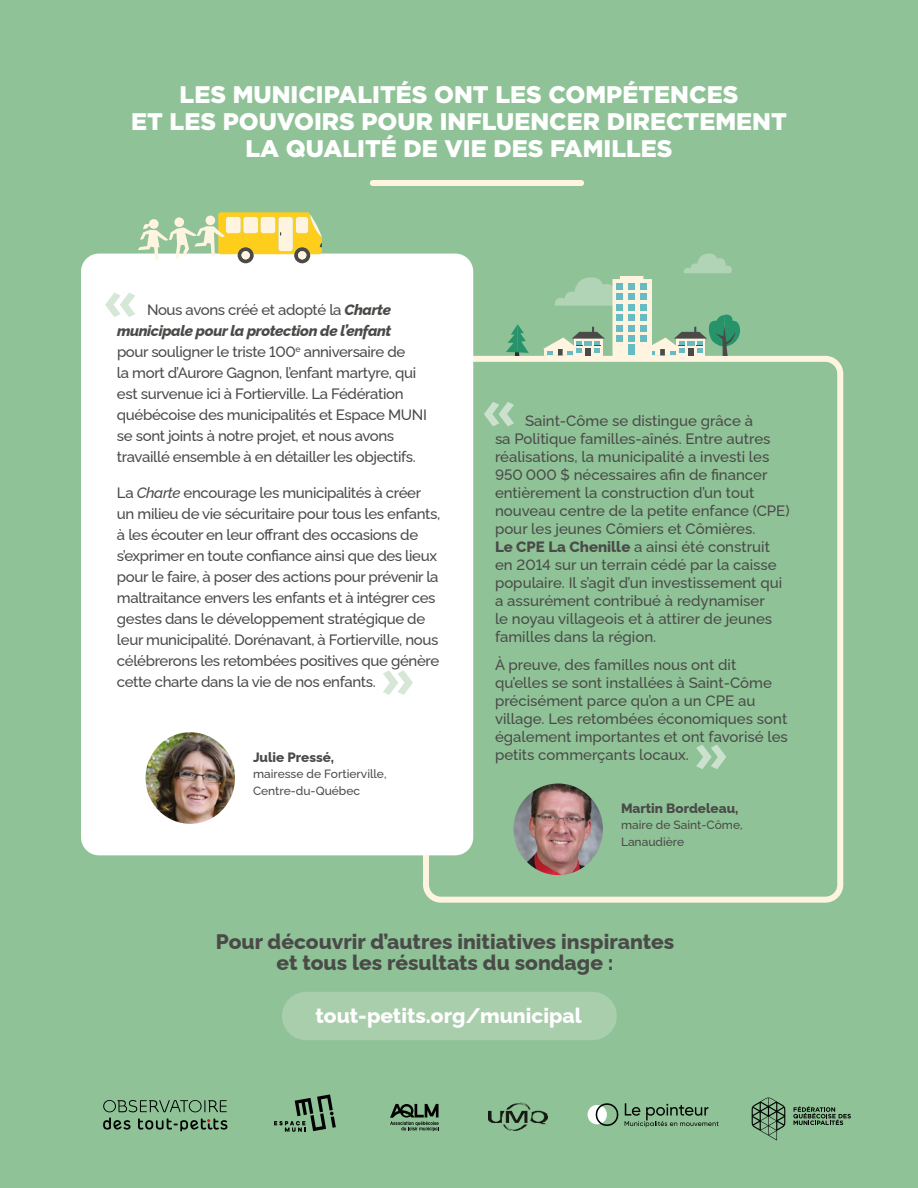
<style>
.page{position:relative;width:918px;height:1188px;background:#8fc297}
.page>*{position:absolute;margin:0;border:0;box-sizing:border-box;transform-origin:0 0}
.t1{font:700 54px "Gotham";color:#cce1cd}
.t2{font:700 54px "Gotham";color:#d6e7d7}
.t3{font:900 24px/27px "Gotham";color:#fff;text-align:center}
.t4{font:800 21px/21px "Raleway";color:#4a4a48;text-align:center}
.t5{font:800 21px "Raleway";color:#fff}
.t6{font:500 15px/21px "Raleway";letter-spacing:-.025em;color:#4a4a48}
.t7{font:500 15px/18px "Raleway";color:#4a4a48}
.t8{font:800 13.5px "Raleway";color:#4a4a48}
.t9{font:500 12px/16.5px "Raleway";color:#4a4a48}
.s1{font-weight:800;font-style:italic}
.s2{font-style:italic}
.s3{font-weight:800}
</style>
<div class="page">
<div style="left:423px;top:356px;width:420px;height:547px;border:6px solid #fff4e0;border-radius:15px"></div>
<img style="left:513px;top:784px;width:90px;height:91px">
<div style="left:373px;top:180px;width:208px;height:6px;background:#fff4e0"></div>
<div style="left:282px;top:992px;width:335px;height:48px;background:#a9ceac;border-radius:24px"></div>
<svg style="left:103px;top:1100px;width:124px;height:31px"></svg>
<svg style="left:274px;top:1094px;width:62px;height:38px"></svg>
<svg style="left:390px;top:1104px;width:49px;height:27px"></svg>
<svg style="left:793px;top:1106px;width:58px;height:19px"></svg>
<svg style="left:752px;top:1097px;width:33px;height:44px"></svg>
<img style="left:488px;top:1102px;width:59px;height:28px">
<svg style="left:588px;top:1103px;width:30px;height:23px"></svg>
<svg style="left:625px;top:1103px;width:93px;height:24px"></svg>
<div style="left:81px;top:254px;width:392px;height:601px;background:#fff;border-radius:18px"></div>
<img style="left:146px;top:732px;width:89px;height:92px">
<svg style="left:138px;top:212px;width:184px;height:51px"></svg>
<svg style="left:506px;top:324px;width:23px;height:32px"></svg>
<svg style="left:543px;top:254px;width:198px;height:102px"></svg>
<div style="left:628px;top:336px;width:7px;height:6px;background:#67bcc4"></div>
<div style="left:628px;top:344px;width:7px;height:11px;background:#67bcc4"></div>
<div style="left:640px;top:336px;width:7px;height:6px;background:#67bcc4"></div>
<h2 class="t3" style="left:131px;top:80px;width:657px">LES MUNICIPALITÉS ONT LES COMPÉTENCES<br>ET LES POUVOIRS POUR INFLUENCER DIRECTEMENT<br>LA QUALITÉ DE VIE DES FAMILLES</h2>
<h1 class="t2" style="left:103px;top:269px;width:36px">«</h1>
<p class="t6" style="left:117px;top:297px;width:311px;text-indent:30px">Nous avons créé et adopté la <span class="s1">Charte municipale pour la protection de l’enfant<br></span>pour souligner le triste 100<sup>e</sup> anniversaire de<br>la mort d’Aurore Gagnon, l’enfant martyre, qui est survenue ici à Fortierville. La Fédération québécoise des municipalités et Espace MUNI se sont joints à notre projet, et nous avons travaillé ensemble à en détailler les objectifs.</p>
<p class="t6" style="left:117px;top:480px;width:325px">La <span class="s2">Charte</span> encourage les municipalités à créer un milieu de vie sécuritaire pour tous les enfants, à les écouter en leur offrant des occasions de s’exprimer en toute confiance ainsi que des lieux pour le faire, à poser des actions pour prévenir la maltraitance envers les enfants et à intégrer ces gestes dans le développement stratégique de leur municipalité. Dorénavant, à Fortierville, nous célébrerons les retombées positives que génère cette charte dans la vie de nos enfants.</p>
<h1 class="t2" style="left:380px;top:647px;width:36px">»</h1>
<p class="t8" style="left:253px;top:746px;width:83px">Julie Pressé,</p>
<p class="t9" style="left:253px;top:764px;width:135px">mairesse de Fortierville,<br>Centre-du-Québec</p>
<h1 class="t1" style="left:482px;top:378px;width:36px">«</h1>
<p class="t7" style="left:495px;top:410px;width:296px;text-indent:30px">Saint-Côme se distingue grâce à<br>sa Politique familles-aînés. Entre autres réalisations, la municipalité a investi les 950 000 $ nécessaires afin de financer entièrement la construction d’un tout nouveau centre de la petite enfance (CPE) pour les jeunes Cômiers et Cômières.<br><span class="s3">Le CPE La Chenille</span> a ainsi été construit en 2014 sur un terrain cédé par la caisse populaire. Il s’agit d’un investissement qui a assurément contribué à redynamiser<br>le noyau villageois et à attirer de jeunes familles dans la région.</p>
<p class="t7" style="left:495px;top:654px;width:294px">À preuve, des familles nous ont dit qu’elles se sont installées à Saint-Côme précisément parce qu’on a un CPE au village. Les retombées économiques sont également importantes et ont favorisé les petits commerçants locaux.</p>
<h1 class="t1" style="left:694px;top:721px;width:36px">»</h1>
<p class="t8" style="left:621px;top:797px;width:119px">Martin Bordeleau,</p>
<p class="t9" style="left:621px;top:816px;width:123px">maire de Saint-Côme,<br>Lanaudière</p>
<h3 class="t4" style="left:216px;top:929px;width:460px">Pour découvrir d’autres initiatives inspirantes et tous les résultats du sondage :</h3>
<h3 class="t5" style="left:316px;top:999px;width:268px">tout-petits.org/municipal</h3>
</div>
